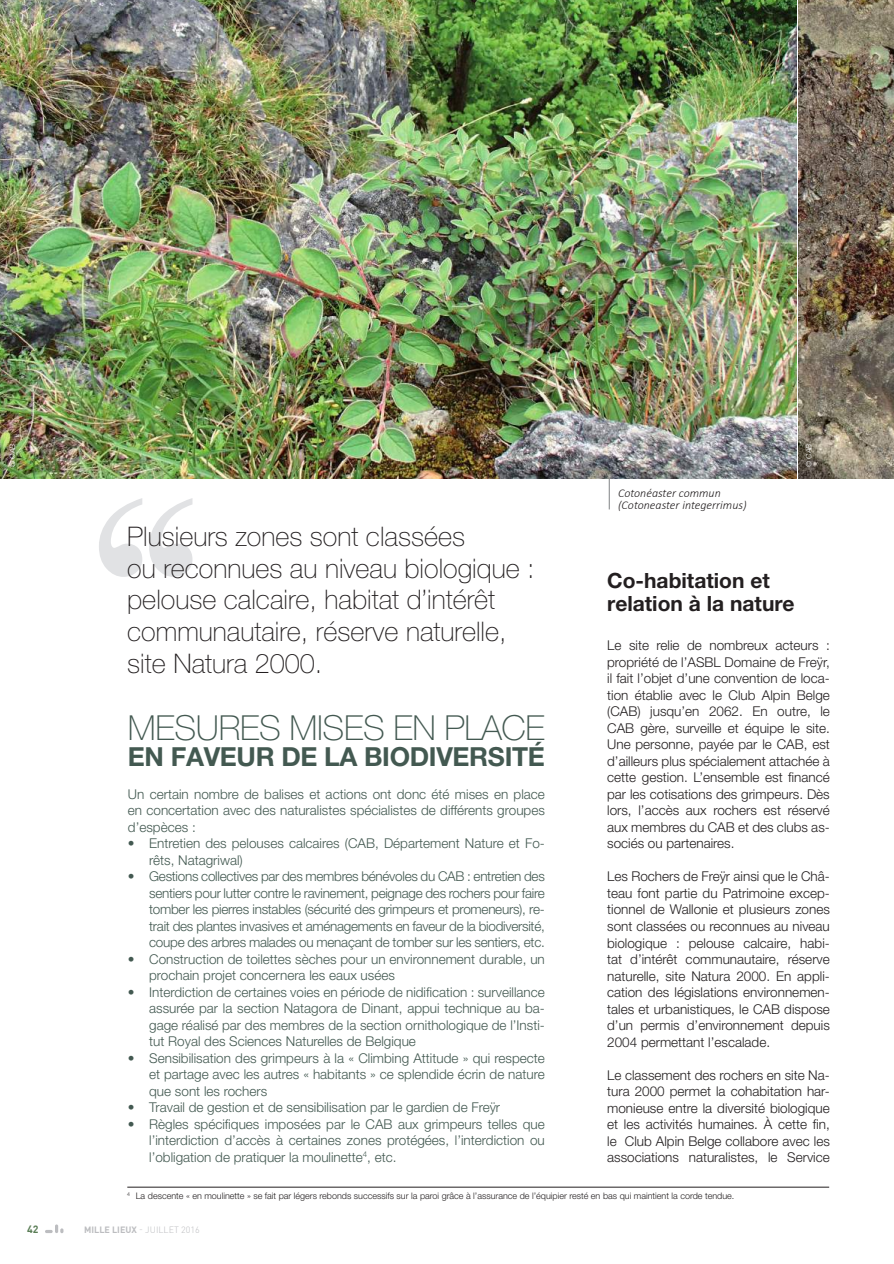
<style>
.page{position:relative;width:894px;height:1264px;background:#fff}
.page>*{position:absolute;margin:0;border:0;box-sizing:border-box;transform-origin:0 0}
.t1{font:100 34.5px "Helvetica Neue LT Pro";letter-spacing:-.01em;color:#435951}
.t2{font:100 27px/31.5px "Helvetica Neue LT Pro";color:#231f20}
.t3{font:700 26.25px "Helvetica Neue LT Pro";letter-spacing:-.01em;color:#435951}
.t4{font:700 21px/22.5px "Helvetica Neue LT Pro";color:#231f20}
.t5{font:300 13.5px/16.5px "Helvetica Neue LT Pro";color:#435951;text-align:justify}
.t6{font:300 13.5px/16.5px "Helvetica Neue LT Pro";color:#231f20;text-align:justify}
.t7{font:italic 300 12px/12px "Calibri";color:#231f20}
.t8{font:700 10.5px "DIN Pro";color:#5b7e57}
.t9{font:300 9px "Helvetica Neue LT Pro";color:#231f20}
.t10{font:300 9px "DIN Pro";color:#bcbdc0}
.t11{font:italic 300 7.5px "Helvetica Neue LT Pro";color:#fff}
.s1{font-weight:700}
</style>
<div class="page">
<svg style="left:45px;top:1224px;width:18px;height:8px"></svg>
<img style="left:798px;top:0;width:96px;height:478px">
<hr style="left:127px;top:1186px;width:702px;height:1px;background:#231f20">
<hr style="left:609px;top:478px;width:1px;height:31px;background:#808285">
<img style="left:0;top:0;width:796px;height:478px">
<svg style="left:149px;top:498px;width:43px;height:79px"></svg>
<svg style="left:99px;top:498px;width:43px;height:79px"></svg>
<p class="t11" style="left:8px;top:467px;width:25px;rotate:-90deg">© CAB</p>
<p class="t11" style="left:804px;top:467px;width:25px;rotate:-90deg">© CAB</p>
<h2 class="t2" style="left:127px;top:521px;width:409px">Plusieurs zones sont classées<br>ou reconnues au niveau biologique : pelouse calcaire, habitat d’intérêt communautaire, réserve naturelle, site Natura 2000.</h2>
<h1 class="t1" style="left:128px;top:708px;width:418px">MESURES MISES EN PLACE</h1>
<h3 class="t3" style="left:128px;top:739px;width:418px">EN FAVEUR DE LA BIODIVERSITÉ</h3>
<p class="t5" style="left:128px;top:785px;width:418px">Un certain nombre de balises et actions ont donc été mises en place en concertation avec des naturalistes spécialistes de différents groupes d’espèces :</p>
<p class="t5" style="left:149px;top:834px;width:397px;text-indent:-21px">• Entretien des pelouses calcaires (CAB, Département Nature et Fo&shy;rêts, Natagriwal)</p>
<p class="t5" style="left:149px;top:867px;width:397px;text-indent:-21px">• Gestions collectives par des membres bénévoles du CAB : entretien des sentiers pour lutter contre le ravinement, peignage des rochers pour faire tomber les pierres instables (sécurité des grimpeurs et promeneurs), re&shy;trait des plantes invasives et aménagements en faveur de la biodiversité, coupe des arbres malades ou menaçant de tomber sur les sentiers, etc.</p>
<p class="t5" style="left:149px;top:950px;width:397px;text-indent:-21px">• Construction de toilettes sèches pour un environnement durable, un prochain projet concernera les eaux usées</p>
<p class="t5" style="left:149px;top:983px;width:397px;text-indent:-21px">• Interdiction de certaines voies en période de nidification : surveillance assurée par la section Natagora de Dinant, appui technique au ba&shy;gage réalisé par des membres de la section ornithologique de l’Insti&shy;tut Royal des Sciences Naturelles de Belgique</p>
<p class="t5" style="left:149px;top:1049px;width:397px;text-indent:-21px">• Sensibilisation des grimpeurs à la « Climbing Attitude » qui respecte et partage avec les autres « habitants » ce splendide écrin de nature que sont les rochers</p>
<p class="t5" style="left:128px;top:1098px;width:374px">• Travail de gestion et de sensibilisation par le gardien de Freÿr</p>
<p class="t5" style="left:149px;top:1115px;width:397px;text-indent:-21px">• Règles spécifiques imposées par le CAB aux grimpeurs telles que l’interdiction d’accès à certaines zones protégées, l’interdiction ou l’obligation de pratiquer la moulinette<sup>4</sup>, etc.</p>
<p class="t7" style="left:618px;top:487px;width:130px">Cotonéaster commun (Cotoneaster integerrimus)</p>
<h3 class="t4" style="left:607px;top:569px;width:189px">Co-habitation et relation à la nature</h3>
<p class="t6" style="left:607px;top:637px;width:224px">Le site relie de nombreux acteurs : propriété de l’ASBL Domaine de Freÿr, il fait l’objet d’une convention de loca&shy;tion établie avec le Club Alpin Belge (CAB) jusqu’en 2062. En outre, le CAB gère, surveille et équipe le site.<br>Une personne, payée par le CAB, est d’ailleurs plus spécialement attachée à cette gestion. L’ensemble est financé par les cotisations des grimpeurs. Dès lors, l’accès aux rochers est réservé aux membres du CAB et des clubs as&shy;sociés ou partenaires.</p>
<p class="t6" style="left:607px;top:868px;width:224px">Les Rochers de Freÿr ainsi que le Châ&shy;teau font partie du Patrimoine excep&shy;tionnel de Wallonie et plusieurs zones sont classées ou reconnues au niveau biologique : pelouse calcaire, habi&shy;tat d’intérêt communautaire, réserve naturelle, site Natura 2000. En appli&shy;cation des législations environnemen&shy;tales et urbanistiques, le CAB dispose d’un permis d’environnement depuis 2004 permettant l’escalade.</p>
<p class="t6" style="left:607px;top:1066px;width:224px">Le classement des rochers en site Na&shy;tura 2000 permet la cohabitation har&shy;monieuse entre la diversité biologique et les activités humaines. À cette fin, le Club Alpin Belge collabore avec les associations naturalistes, le Service</p>
<p class="t9" style="left:127px;top:1190px;width:608px"><sup>4</sup> La descente « en moulinette » se fait par légers rebonds successifs sur la paroi grâce à l’assurance de l’équipier resté en bas qui maintient la corde tendue.</p>
<p class="t8" style="left:27px;top:1222px;width:13px">42</p>
<p class="t10" style="left:84px;top:1223px;width:117px"><span class="s1">MILLE LIEUX</span> - JUILLET 2016</p>
</div>
